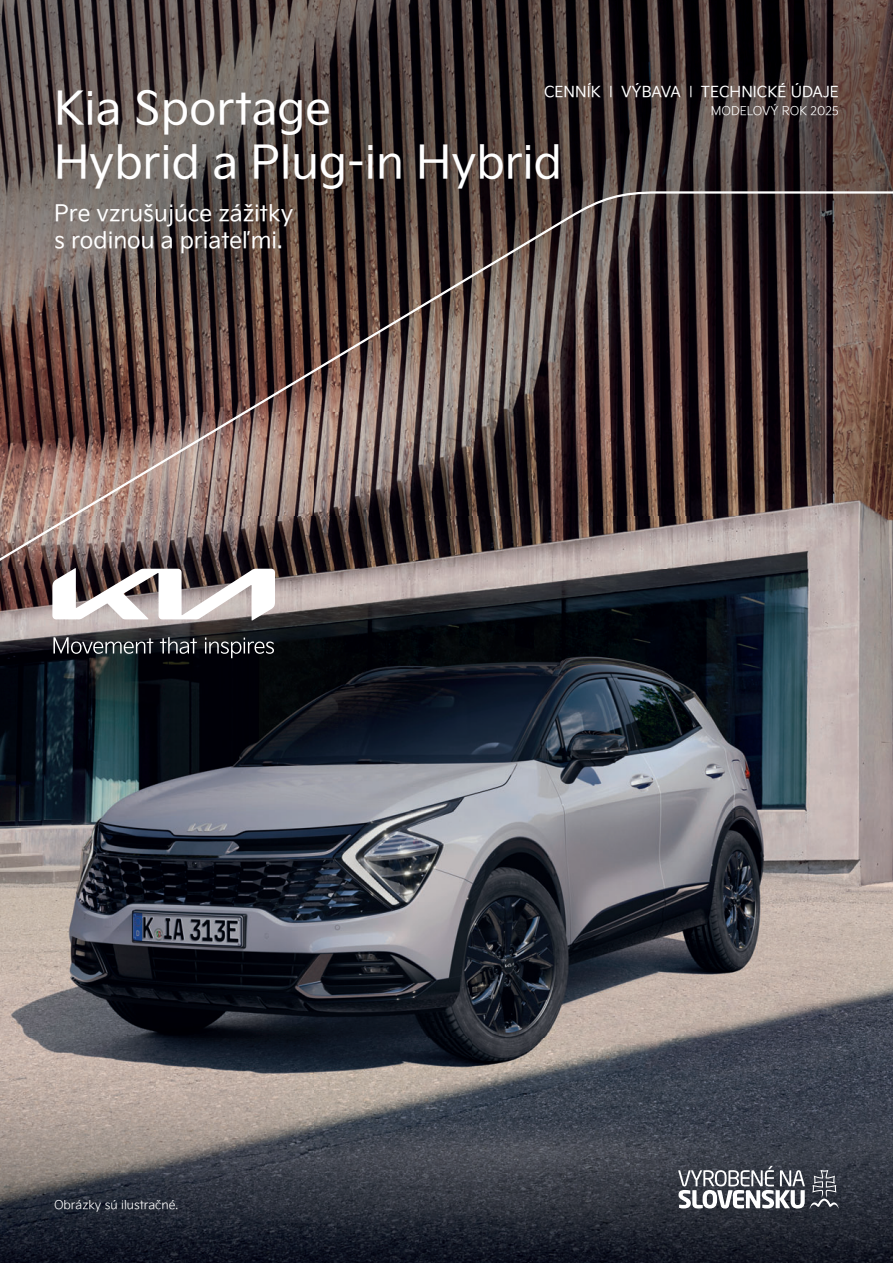
<style>
.page{position:relative;width:893px;height:1263px;background:#fff}
.page>*{position:absolute;margin:0;border:0;box-sizing:border-box;transform-origin:0 0}
.t1{font:45px/54px "Kia Signature";color:#fff}
.t2{font:22.5px/27px "Kia Signature";color:#fff}
.t3{font:15px "Kia Signature";color:#fff}
.t4{font:300 12px "Kia Signature";color:#fff}
.s1{font-weight:300}
</style>
<div class="page">
<img style="left:0;top:0;width:893px;height:1263px">
<svg style="left:0;top:190px;width:893px;height:380px"></svg>
<svg style="left:52px;top:568px;width:223px;height:52px"></svg>
<svg style="left:53px;top:637px;width:100px;height:17px"></svg>
<svg style="left:160px;top:637px;width:37px;height:17px"></svg>
<svg style="left:205px;top:638px;width:69px;height:20px"></svg>
<svg style="left:678px;top:1166px;width:161px;height:43px"></svg>
<p class="t3" style="left:544px;top:86px;width:296px">CENNÍK <span class="s1">I</span> VÝBAVA <span class="s1">I</span> TECHNICKÉ ÚDAJE</p>
<h1 class="t1" style="left:54px;top:86px;width:510px">Kia Sportage<br>Hybrid a Plug-in Hybrid</h1>
<p class="t4" style="left:711px;top:106px;width:130px">MODELOVÝ ROK 2025</p>
<p class="t2" style="left:54px;top:202px;width:241px">Pre vzrušujúce zážitky s rodinou a priateľmi.</p>
<p class="t4" style="left:54px;top:1200px;width:126px">Obrázky sú ilustračné.</p>
</div>
